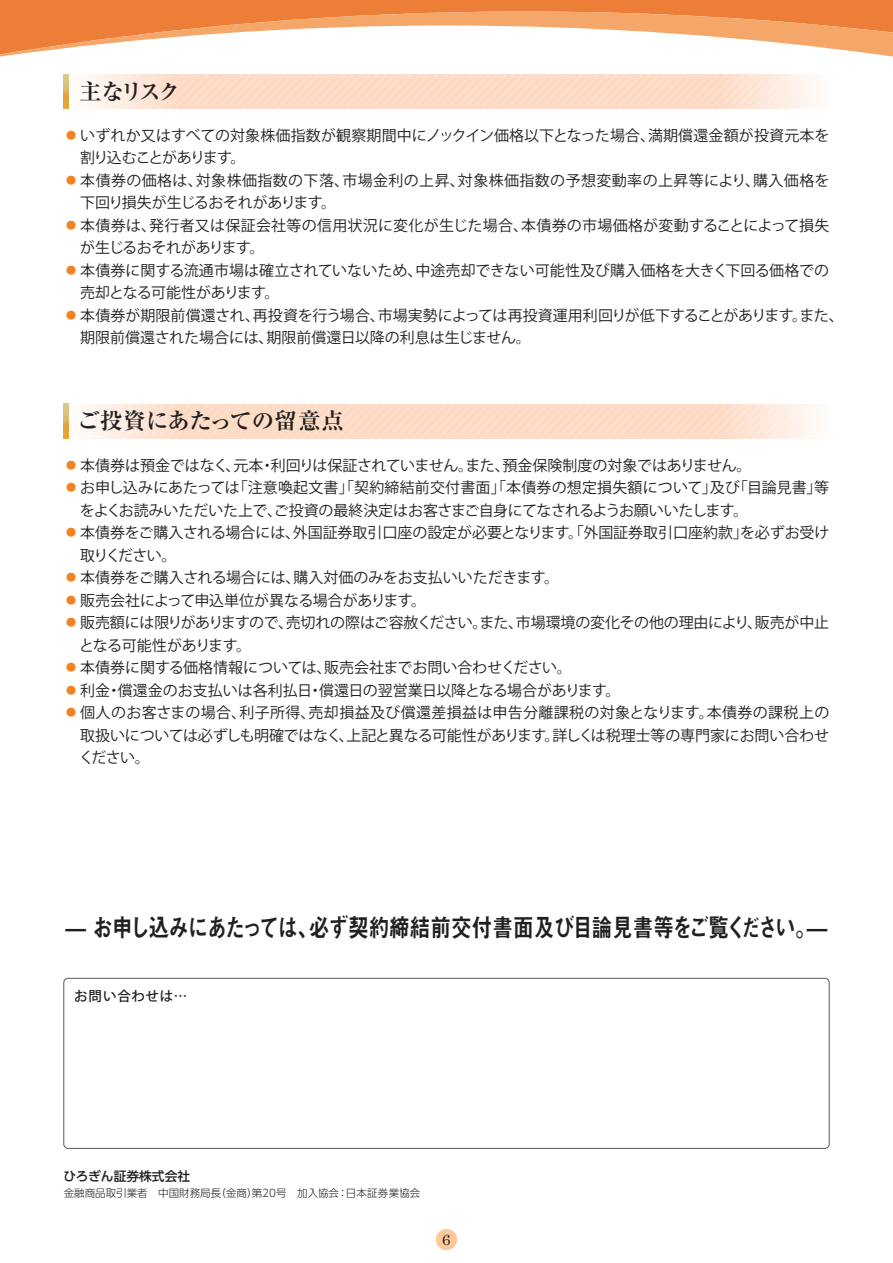
<style>
.page{position:relative;width:893px;height:1263px;background:#fff}
.page>*{position:absolute;margin:0;border:0;box-sizing:border-box;transform-origin:0 0}
.t1{font:25.5px "Midashi Go Pr 6 MB31";letter-spacing:-.05em;color:#231f20;scale:.81 1}
.t2{font:700 22.5px "Ryumin Pro";letter-spacing:-.015em;color:#231f20}
.t3{font:15px/22.5px "Koz Go Pro";letter-spacing:-.005em;color:#231f20}
.t4{font:15px/22.5px "Koz Go Pro";letter-spacing:.025em;color:#231f20}
.t5{font:15px/22.5px "Koz Go Pro";letter-spacing:.02em;color:#231f20}
.t6{font:15px "Century";color:#231f20}
.t7{font:500 13.5px "Koz Go Pro";letter-spacing:.055em;color:#231f20}
.t8{font:500 12.75px "UD Shin Go Pro";color:#231f20}
.t9{font:300 10.5px "UD Shin Go Pro";color:#231f20}
.s1{font-size:10.05px;color:#f58220}
</style>
<div class="page">
<div style="left:0;top:0;width:893px;height:11px;background:#ed7e38"></div>
<svg style="left:0;top:11px;width:893px;height:46px"></svg>
<div style="left:436px;top:1229px;width:21px;height:21px;background:#fcc89b;border-radius:50%"></div>
<svg style="left:85px;top:404px;width:730px;height:34px;background:#fddfcc"></svg>
<svg style="left:64px;top:404px;width:5px;height:34px"></svg>
<svg style="left:85px;top:74px;width:730px;height:34px;background:#fddfcc"></svg>
<svg style="left:64px;top:74px;width:5px;height:34px"></svg>
<div style="left:64px;top:978px;width:765px;height:170px;border:1px solid #57585a;border-radius:4px"></div>
<p class="t2" style="left:79px;top:74px;width:103px">主なリスク</p>
<p class="t3" style="left:80px;top:125px;width:751px;text-indent:-14px"><sup>●</sup> いずれか又はすべての対象株価指数が観察期間中にノックイン価格以下となった場合、満期償還金額が投資元本を割り込むことがあります。</p>
<p class="t4" style="left:80px;top:170px;width:751px;text-indent:-14px"><sup>●</sup> 本債券の価格は、対象株価指数の下落、市場金利の上昇、対象株価指数の予想変動率の上昇等により、購入価格を下回り損失が生じるおそれがあります。</p>
<p class="t5" style="left:80px;top:215px;width:751px;text-indent:-14px"><sup>●</sup> 本債券は、発行者又は保証会社等の信用状況に変化が生じた場合、本債券の市場価格が変動することによって損失が生じるおそれがあります。</p>
<p class="t3" style="left:80px;top:260px;width:750px;text-indent:-14px"><sup>●</sup> 本債券に関する流通市場は確立されていないため、中途売却できない可能性及び購入価格を大きく下回る価格での売却となる可能性があります。</p>
<p class="t3" style="left:80px;top:305px;width:765px;text-indent:-14px"><sup>●</sup> 本債券が期限前償還され、再投資を行う場合、市場実勢によっては再投資運用利回りが低下することがあります。また、期限前償還された場合には、期限前償還日以降の利息は生じません。</p>
<p class="t2" style="left:77px;top:403px;width:268px">ご投資にあたっての留意点</p>
<p class="t3" style="left:66px;top:455px;width:687px"><sup>●</sup> 本債券は預金ではなく、元本・利回りは保証されていません。また、預金保険制度の対象ではありません。</p>
<p class="t3" style="left:80px;top:477px;width:751px;text-indent:-14px"><sup>●</sup> お申し込みにあたっては「注意喚起文書」「契約締結前交付書面」「本債券の想定損失額について」及び「目論見書」等をよくお読みいただいた上で、ご投資の最終決定はお客さまご自身にてなされるようお願いいたします。</p>
<p class="t3" style="left:80px;top:522px;width:751px;text-indent:-14px"><sup>●</sup> 本債券をご購入される場合には、外国証券取引口座の設定が必要となります。「外国証券取引口座約款」を必ずお受け取りください。</p>
<p class="t3" style="left:66px;top:567px;width:494px"><sup>●</sup> 本債券をご購入される場合には、購入対価のみをお支払いいただきます。</p>
<p class="t3" style="left:66px;top:590px;width:361px"><sup>●</sup> 販売会社によって申込単位が異なる場合があります。</p>
<p class="t3" style="left:79px;top:612px;width:752px;text-indent:-13px"><span class="s1">●</span> 販売額には限りがありますので、売切れの際はご容赦ください。また、市場環境の変化その他の理由により、販売が中止となる可能性があります。</p>
<p class="t3" style="left:66px;top:657px;width:507px"><sup>●</sup> 本債券に関する価格情報については、販売会社までお問い合わせください。</p>
<p class="t3" style="left:66px;top:680px;width:556px"><sup>●</sup> 利金・償還金のお支払いは各利払日・償還日の翌営業日以降となる場合があります。</p>
<p class="t3" style="left:79px;top:702px;width:752px;text-align:justify;text-indent:-13px"><sup>●</sup> 個人のお客さまの場合、利子所得、売却損益及び償還差損益は申告分離課税の対象となります。本債券の課税上の取扱いについては必ずしも明確ではなく、上記と異なる可能性があります。詳しくは税理士等の専門家にお問い合わせください。</p>
<p class="t1" style="left:65px;top:907px;width:942px">̶ お申し込みにあたっては、必ず契約締結前交付書面及び目論見書等をご覧ください。̶</p>
<p class="t7" style="left:74px;top:987px;width:115px">お問い合わせは…</p>
<p class="t8" style="left:64px;top:1165px;width:128px">ひろぎん証券株式会社</p>
<p class="t9" style="left:64px;top:1184px;width:358px">金融商品取引業者　中国財務局長（金商）第20号　加入協会：日本証券業協会</p>
<p class="t6" style="left:442px;top:1227px;width:10px">6</p>
</div>
